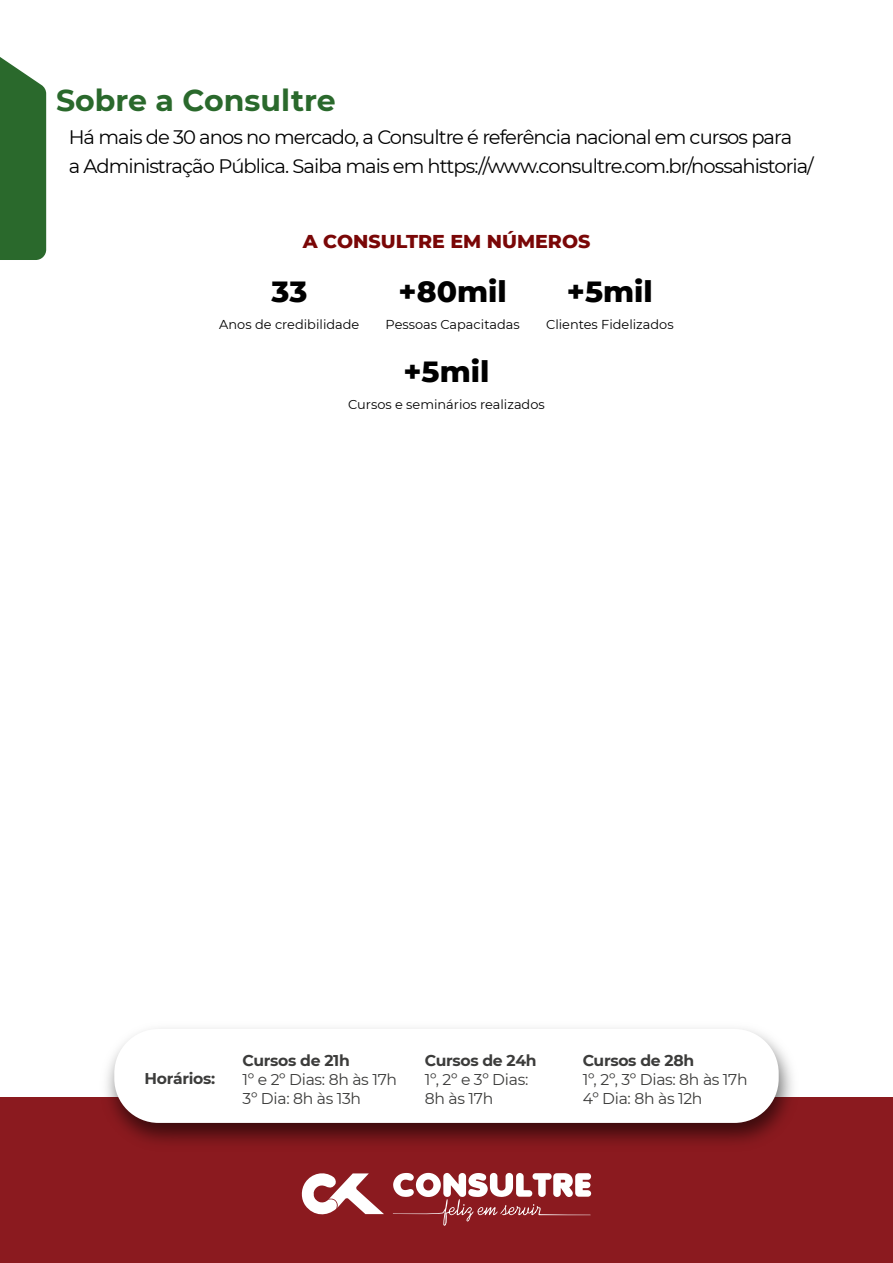
<style>
.page{position:relative;width:893px;height:1263px;background:#fff}
.page>*{position:absolute;margin:0;border:0;box-sizing:border-box;transform-origin:0 0}
.t1{font:700 30px "Montserrat";color:#2a692c}
.t2{font:800 29.85px "Montserrat";color:#000}
.t3{font:19.5px/28.5px "Montserrat";letter-spacing:-.05em;color:#000}
.t4{font:800 19.05px "Montserrat";color:#7a0707}
.t5{font:15.6px/18.8px "Montserrat";letter-spacing:-.02em;color:#3c3c3b}
.t6{font:700 15.6px "Montserrat";letter-spacing:-.02em;color:#3c3c3b}
.t7{font:12.9px "Montserrat";color:#000}
</style>
<div class="page">
<svg style="left:0;top:57px;width:46px;height:203px"></svg>
<div style="left:0;top:1097px;width:893px;height:166px;background:#8b1a1f"></div>
<svg style="left:301px;top:1173px;width:83px;height:42px"></svg>
<svg style="left:393px;top:1173px;width:198px;height:53px"></svg>
<img style="left:106px;top:1028px;width:687px;height:115px">
<div style="left:114px;top:1029px;width:665px;height:94px;background:#fff;border-radius:44px"></div>
<h1 class="t1" style="left:56px;top:79px;width:281px">Sobre a Consultre</h1>
<p class="t3" style="left:69px;top:122px;width:747px">Há mais de 30 anos no mercado, a Consultre é referência nacional em cursos para<br>a Administração Pública. Saiba mais em https://www.consultre.com.br/nossahistoria/</p>
<p class="t4" style="left:303px;top:228px;width:289px">A CONSULTRE EM NÚMEROS</p>
<h2 class="t2" style="left:272px;top:270px;width:37px">33</h2>
<p class="t7" style="left:219px;top:316px;width:142px">Anos de credibilidade</p>
<h2 class="t2" style="left:399px;top:270px;width:110px">+80mil</h2>
<p class="t7" style="left:386px;top:316px;width:136px">Pessoas Capacitadas</p>
<h2 class="t2" style="left:567px;top:270px;width:87px">+5mil</h2>
<p class="t7" style="left:546px;top:316px;width:129px">Clientes Fidelizados</p>
<h2 class="t2" style="left:403px;top:349px;width:87px">+5mil</h2>
<p class="t7" style="left:348px;top:395px;width:198px">Cursos e seminários realizados</p>
<p class="t6" style="left:145px;top:1067px;width:72px">Horários:</p>
<p class="t6" style="left:243px;top:1049px;width:109px">Cursos de 21h</p>
<p class="t5" style="left:243px;top:1069px;width:156px">1º e 2º Dias: 8h às 17h<br>3º Dia: 8h às 13h</p>
<p class="t6" style="left:425px;top:1049px;width:113px">Cursos de 24h</p>
<p class="t5" style="left:425px;top:1069px;width:105px">1º, 2º e 3º Dias:<br>8h às 17h</p>
<p class="t6" style="left:583px;top:1049px;width:113px">Cursos de 28h</p>
<p class="t5" style="left:583px;top:1069px;width:167px">1º, 2º, 3º Dias: 8h às 17h<br>4º Dia: 8h às 12h</p>
</div>
